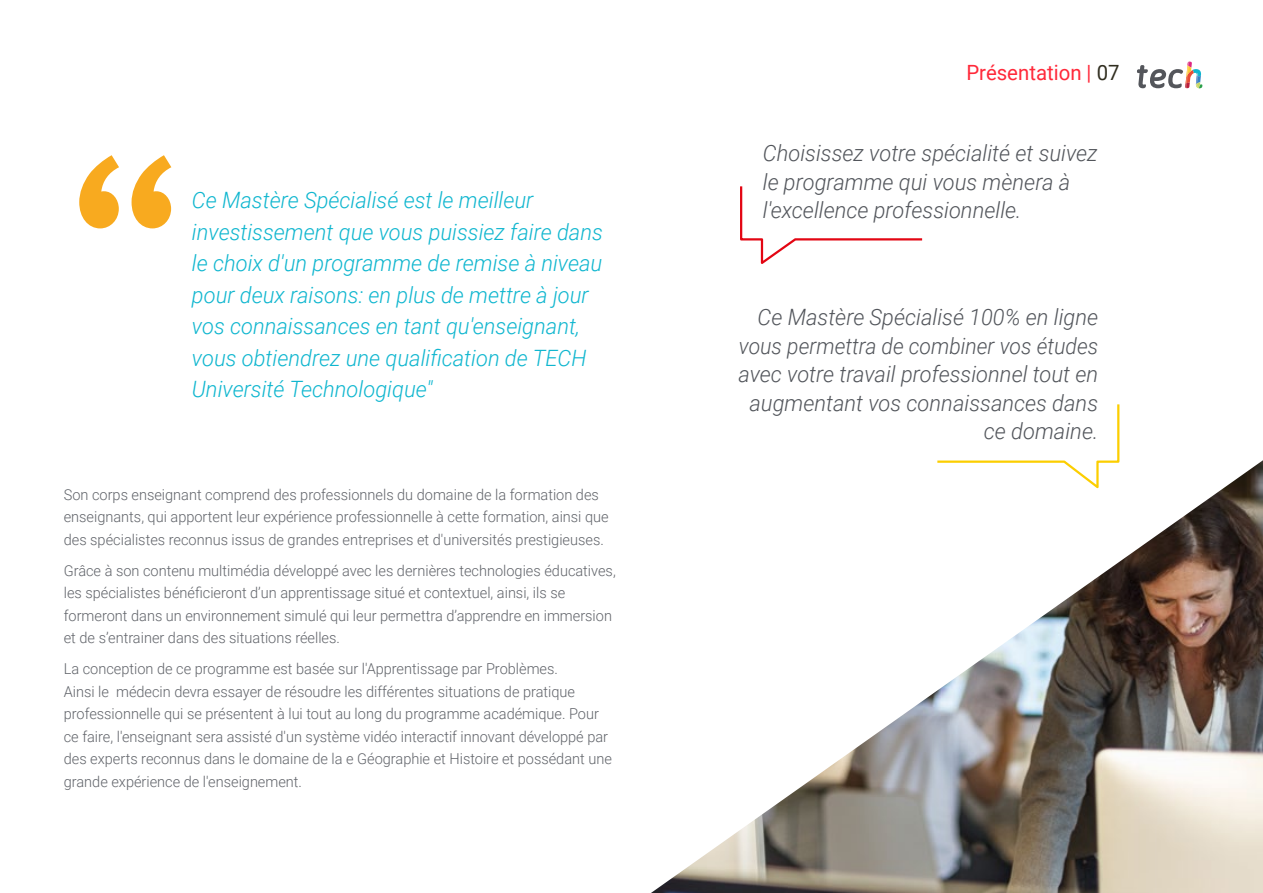
<style>
.page{position:relative;width:1263px;height:893px;background:#fff}
.page>*{position:absolute;margin:0;border:0;box-sizing:border-box;transform-origin:0 0}
.t1{font:italic 300 22.5px/31.5px "Roboto";color:#0fb6cf}
.t2{font:italic 300 22.5px/28.5px "Roboto";color:#52555b;text-align:right}
.t3{font:21px "Roboto";color:#ff293a}
.t4{font:300 15px/22.5px "Roboto";color:#61646a}
.s1{color:#312e20}
</style>
<div class="page">
<svg style="left:79px;top:155px;width:92px;height:73px"></svg>
<img style="left:651px;top:460px;width:612px;height:433px">
<svg style="left:935px;top:404px;width:185px;height:88px"></svg>
<svg style="left:1137px;top:62px;width:65px;height:27px"></svg>
<svg style="left:740px;top:186px;width:183px;height:78px"></svg>
<p class="t1" style="left:192px;top:184px;width:412px">Ce Mastère Spécialisé est le meilleur investissement que vous puissiez faire dans le choix d'un programme de remise à niveau pour deux raisons: en plus de mettre à jour vos connaissances en tant qu'enseignant, vous obtiendrez une qualification de TECH Université Technologique"</p>
<p class="t4" style="left:64px;top:482px;width:546px">Son corps enseignant comprend des professionnels du domaine de la formation des enseignants, qui apportent leur expérience professionnelle à cette formation, ainsi que des spécialistes reconnus issus de grandes entreprises et d'universités prestigieuses.</p>
<p class="t4" style="left:64px;top:558px;width:553px">Grâce à son contenu multimédia développé avec les dernières technologies éducatives, les spécialistes bénéficieront d’un apprentissage situé et contextuel, ainsi, ils se formeront dans un environnement simulé qui leur permettra d’apprendre en immersion et de s’entrainer dans des situations réelles.</p>
<p class="t4" style="left:64px;top:657px;width:550px">La conception de ce programme est basée sur l'Apprentissage par Problèmes.<br>Ainsi le médecin devra essayer de résoudre les différentes situations de pratique professionnelle qui se présentent à lui tout au long du programme académique. Pour ce faire, l'enseignant sera assisté d'un système vidéo interactif innovant développé par des experts reconnus dans le domaine de la e Géographie et Histoire et possédant une grande expérience de l'enseignement.</p>
<h2 class="t3" style="left:966px;top:57px;width:155px">Présentation | <span class="s1">07</span></h2>
<h1 class="t2" style="left:763px;top:138px;width:336px;text-align:left">Choisissez votre spécialité et suivez le programme qui vous mènera à l'excellence professionnelle.</h1>
<h1 class="t2" style="left:738px;top:302px;width:361px">Ce Mastère Spécialisé 100% en ligne vous permettra de combiner vos études avec votre travail professionnel tout en augmentant vos connaissances dans ce domaine.</h1>
</div>
